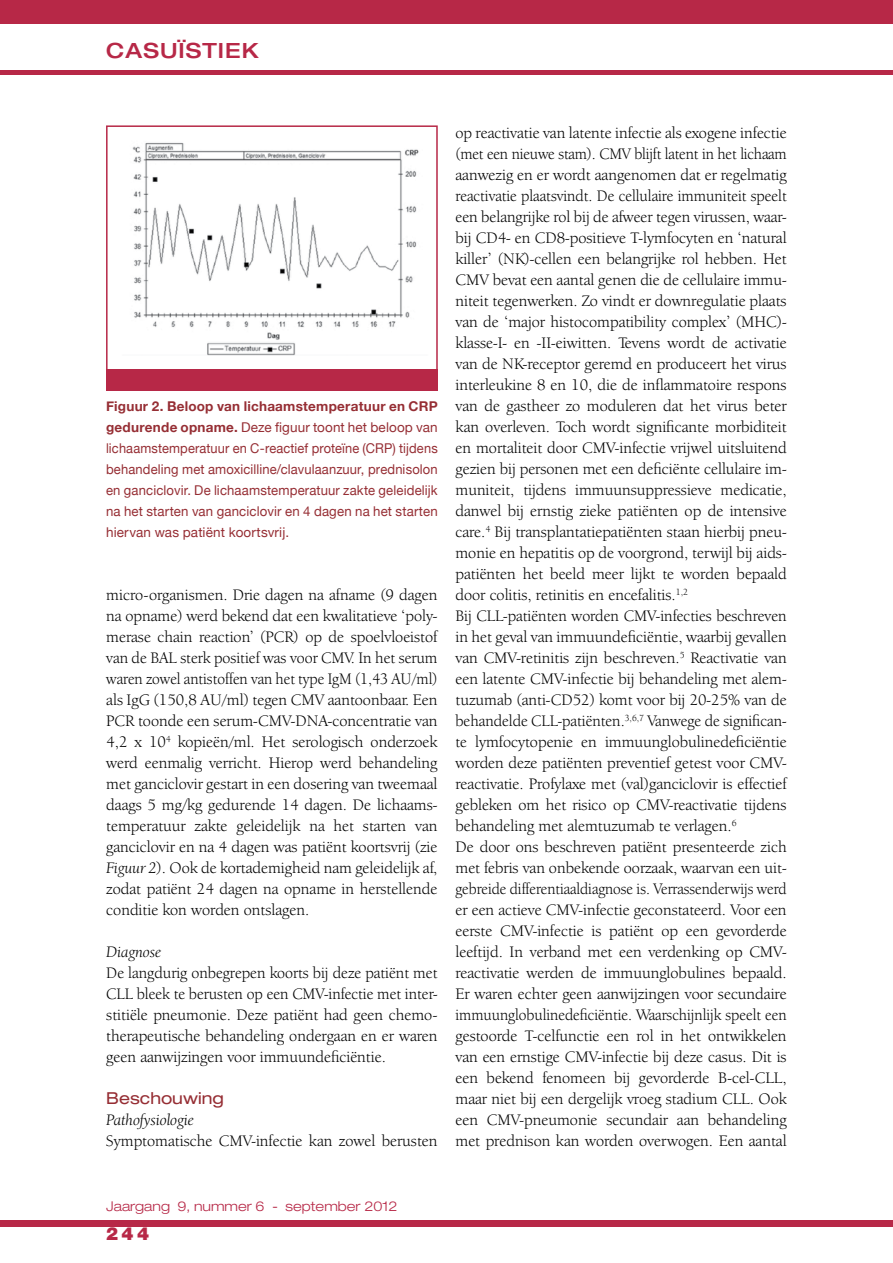
<style>
.page{position:relative;width:893px;height:1263px;background:#fff}
.page>*{position:absolute;margin:0;border:0;box-sizing:border-box;transform-origin:0 0}
.t1{font:500 expanded 21px "Helvetica Neue LT Std";color:#b72847}
.t2{font:900 18px "Helvetica Neue LT Std";color:#b72847}
.t3{font:16.5px/21px "Berkeley Oldstyle IT Cby BT";color:#000;text-align:justify}
.t4{font:italic 16.5px "Berkeley Oldstyle IT Cby BT";color:#000}
.t5{font:expanded 16.5px "Helvetica Neue LT Std";color:#962e34}
.t6{font:13.5px/21px "Helvetica Neue";letter-spacing:.01em;color:#962e34;text-align:justify}
.t7{font:300 expanded 13.5px "Helvetica Neue LT Std";color:#b72847}
.s1{font-weight:700}
.s2{font-style:italic}
</style>
<div class="page">
<div style="left:0;top:0;width:893px;height:23px;background:#b72847"></div>
<div style="left:0;top:1220px;width:893px;height:7px;background:#b72847"></div>
<hr style="left:0;top:70px;width:893px;height:4px;background:#b72847">
<img style="left:132px;top:142px;width:287px;height:214px">
<div style="left:106px;top:125px;width:332px;height:249px;border:2px solid #b72847"></div>
<div style="left:106px;top:369px;width:332px;height:21px;background:#b72847"></div>
<p class="t1" style="left:106px;top:37px;width:19px">CASU</p>
<p class="t1" style="left:179px;top:37px;width:54px">ÏSTIEK</p>
<p class="t6" style="left:106px;top:396px;width:333px"><span class="s1">Figuur 2. Beloop van lichaamstemperatuur en CRP gedurende opname.</span> Deze figuur toont het beloop van lichaamstemperatuur en C-reactief proteïne (CRP) tijdens behandeling met amoxicilline/clavulaanzuur, prednisolon en ganciclovir. De lichaamstemperatuur zakte geleidelijk na het starten van ganciclovir en 4 dagen na het starten hiervan was patiënt koortsvrij.</p>
<p class="t3" style="left:106px;top:584px;width:333px">micro-organismen. Drie dagen na afname (9 dagen na opname) werd bekend dat een kwalitatieve ‘poly&shy;merase chain reaction’ (PCR) op de spoelvloeistof van de BAL sterk positief was voor CMV. In het serum waren zowel antistoffen van het type IgM (1,43 AU/ml) als IgG (150,8 AU/ml) tegen CMV aantoonbaar. Een PCR toonde een serum-CMV-DNA-concentratie van 4,2 x 10<sup>4</sup> kopieën/ml. Het serologisch onderzoek werd eenmalig verricht. Hierop werd behandeling met ganciclovir gestart in een dosering van tweemaal daags 5 mg/kg gedurende 14 dagen. De lichaams&shy;temperatuur zakte geleidelijk na het starten van ganciclovir en na 4 dagen was patiënt koortsvrij (zie <span class="s2">Figuur 2</span>). Ook de kortademigheid nam geleidelijk af, zodat patiënt 24 dagen na opname in herstellende conditie kon worden ontslagen.</p>
<p class="t4" style="left:106px;top:942px;width:57px">Diagnose</p>
<p class="t3" style="left:106px;top:962px;width:333px">De langdurig onbegrepen koorts bij deze patiënt met CLL bleek te berusten op een CMV-infectie met inter&shy;stitiële pneumonie. Deze patiënt had geen chemo&shy;therapeutische behandeling ondergaan en er waren geen aanwijzingen voor immuundeficiëntie.</p>
<p class="t5" style="left:106px;top:1088px;width:119px">Beschouwing</p>
<p class="t4" style="left:106px;top:1110px;width:89px">Pathofysiologie</p>
<p class="t3" style="left:106px;top:1130px;width:333px">Symptomatische CMV-infectie kan zowel berusten</p>
<p class="t3" style="left:455px;top:122px;width:333px;text-align:left">op reactivatie van latente infectie als exogene infectie (met een nieuwe stam). CMV blijft latent in het lichaam aanwezig en er wordt aangenomen dat er regelmatig reactivatie plaatsvindt. De cellulaire immuniteit speelt een belangrijke rol bij de afweer tegen virussen, waar&shy;bij CD4- en CD8-positieve T-lymfocyten en ‘natural killer’ (NK)-cellen een belangrijke rol hebben. Het CMV bevat een aantal genen die de cellulaire immu&shy;niteit tegenwerken. Zo vindt er downregulatie plaats van de ‘major histocompatibility complex’ (MHC)- klasse-I- en -II-eiwitten. Tevens wordt de activatie van de NK-receptor geremd en produceert het virus interleukine 8 en 10, die de inflammatoire respons van de gastheer zo moduleren dat het virus beter kan overleven. Toch wordt significante morbiditeit en mortaliteit door CMV-infectie vrijwel uitsluitend gezien bij personen met een deficiënte cellulaire im&shy;muniteit, tijdens immuunsuppressieve medicatie, danwel bij ernstig zieke patiënten op de intensive care.<sup>4</sup> Bij transplantatiepatiënten staan hierbij pneu&shy;monie en hepatitis op de voorgrond, terwijl bij aids&shy;patiënten het beeld meer lijkt te worden bepaald door colitis, retinitis en encefalitis.<sup>1,2<br></sup>Bij CLL-patiënten worden CMV-infecties beschreven in het geval van immuundeficiëntie, waarbij gevallen van CMV-retinitis zijn beschreven.<sup>5</sup> Reactivatie van een latente CMV-infectie bij behandeling met alem&shy;tuzumab (anti-CD52) komt voor bij 20-25% van de behandelde CLL-patiënten.<sup>3,6,7</sup> Vanwege de significan&shy;te lymfocytopenie en immuunglobulinedeficiëntie worden deze patiënten preventief getest voor CMV&shy;reactivatie. Profylaxe met (val)ganciclovir is effectief gebleken om het risico op CMV-reactivatie tijdens behandeling met alemtuzumab te verlagen.<sup>6<br></sup>De door ons beschreven patiënt presenteerde zich met febris van onbekende oorzaak, waarvan een uit&shy;gebreide differentiaaldiagnose is. Verrassenderwijs werd er een actieve CMV-infectie geconstateerd. Voor een eerste CMV-infectie is patiënt op een gevorderde leeftijd. In verband met een verdenking op CMV&shy;reactivatie werden de immuunglobulines bepaald.<br>Er waren echter geen aanwijzingen voor secundaire immuunglobulinedeficiëntie. Waarschijnlijk speelt een gestoorde T-celfunctie een rol in het ontwikkelen van een ernstige CMV-infectie bij deze casus. Dit is een bekend fenomeen bij gevorderde B-cel-CLL, maar niet bij een dergelijk vroeg stadium CLL. Ook een CMV-pneumonie secundair aan behandeling met prednison kan worden overwogen. Een aantal</p>
<p class="t7" style="left:106px;top:1198px;width:293px">Jaargang 9, nummer 6 - september 2012</p>
<p class="t2" style="left:106px;top:1222px;width:44px">244</p>
</div>
